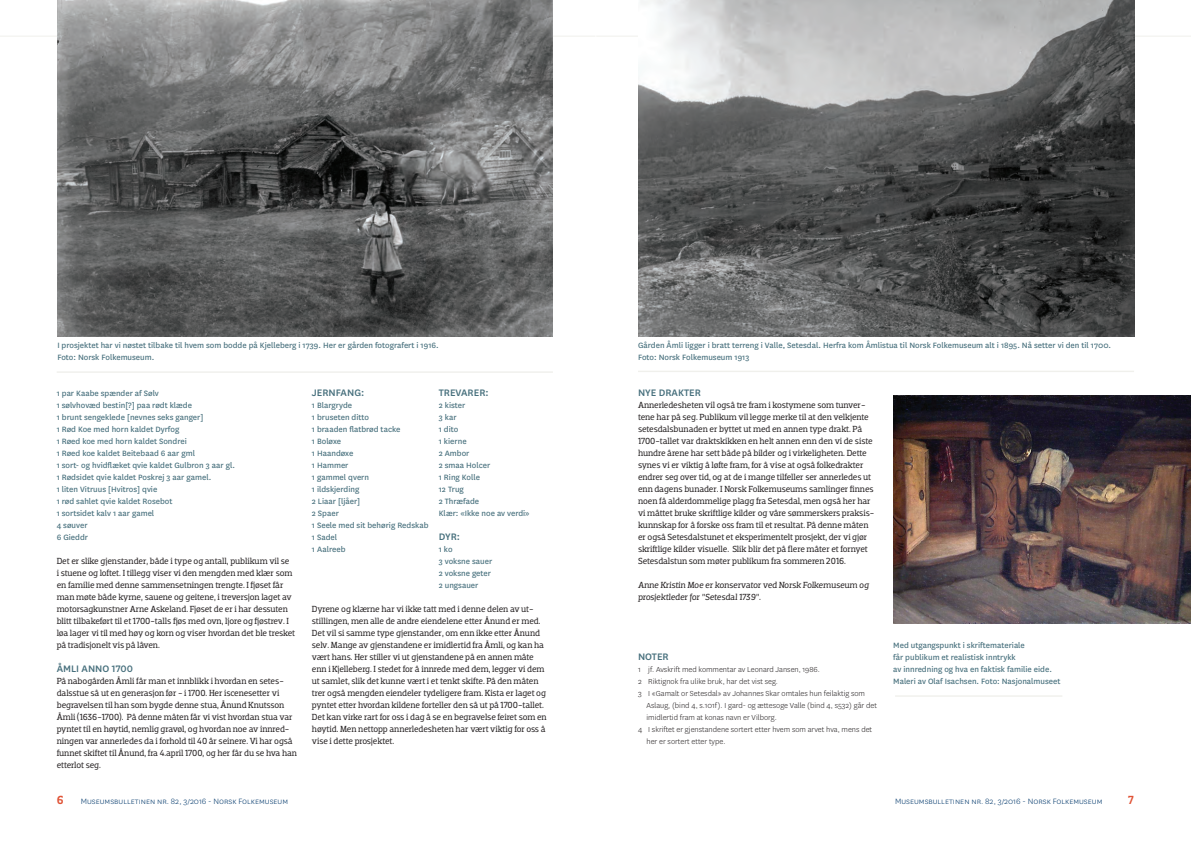
<style>
.page{position:relative;width:1191px;height:842px;background:#fff}
.page>*{position:absolute;margin:0;border:0;box-sizing:border-box;transform-origin:0 0}
.t1{font:500 12px "Dobra Slab";color:#e05336}
.t2{font:500 11px "National";color:#466f7c}
.t3{font:9px/12px "Dobra Slab";letter-spacing:-.015em;color:#231f20}
.t4{font:9px/12px "National";color:#466f7c}
.t5{font:300 9px "National";color:#01386b}
.t6{font:italic 9px/12px "Dobra Slab";letter-spacing:-.015em;color:#231f20}
.t7{font:300 8.5px "National";color:#231f20}
</style>
<div class="page">
<hr style="left:0;top:36px;width:595px;height:1px;background:#f0f0ec">
<hr style="left:596px;top:36px;width:595px;height:1px;background:#f0f0ec">
<img style="left:638px;top:0;width:496px;height:337px">
<img style="left:57px;top:0;width:496px;height:337px">
<hr style="left:57px;top:371px;width:496px;height:2px;background:#f0f0ec">
<hr style="left:638px;top:371px;width:496px;height:1px;background:#f0f0ec">
<hr style="left:895px;top:695px;width:167px;height:2px;background:#f0f0ec">
<img style="left:893px;top:396px;width:298px;height:227px">
<p class="t4" style="left:57px;top:339px;width:383px">I prosjektet har vi nøstet tilbake til hvem som bodde på Kjelleberg i 1739. Her er gården fotografert i 1916.<br>Foto: Norsk Folkemuseum.</p>
<p class="t4" style="left:638px;top:339px;width:474px">Gården Åmli ligger i bratt terreng i Valle, Setesdal. Herfra kom Åmlistua til Norsk Folkemuseum alt i 1895. Nå setter vi den til 1700.<br>Foto: Norsk Folkemuseum 1913</p>
<p class="t2" style="left:439px;top:385px;width:51px">TREVARER:</p>
<p class="t4" style="left:439px;top:399px;width:92px">2 kister<br>3 kar<br>1 dito<br>1 kierne<br>2 Ambor<br>2 smaa Holcer<br>1 Ring Kolle<br>12 Trug<br>2 Thræfade<br>Klær: «Ikke noe av verdi»</p>
<p class="t2" style="left:439px;top:529px;width:23px">DYR:</p>
<p class="t4" style="left:439px;top:543px;width:55px">1 ko<br>3 voksne sauer<br>2 voksne geter<br>2 ungsauer</p>
<p class="t2" style="left:312px;top:385px;width:54px">JERNFANG:</p>
<p class="t4" style="left:312px;top:399px;width:118px">1 Blargryde<br>1 bruseten ditto<br>1 braaden flatbrød tacke<br>1 Boløxe<br>1 Haandøxe<br>1 Hammer<br>1 gammel qvern<br>1 ildskjerding<br>2 Liaar [ljåer]<br>2 Spaer<br>1 Seele med sit behørig Redskab<br>1 Sadel<br>1 Aalreeb</p>
<p class="t2" style="left:638px;top:385px;width:64px">NYE DRAKTER</p>
<p class="t3" style="left:638px;top:399px;width:238px">Annerledesheten vil også tre fram i kostymene som tunver&shy;tene har på seg. Publikum vil legge merke til at den velkjente setesdalsbunaden er byttet ut med en annen type drakt. På 1700-tallet var draktskikken en helt annen enn den vi de siste hundre årene har sett både på bilder og i virkeligheten. Dette synes vi er viktig å løfte fram, for å vise at også folkedrakter endrer seg over tid, og at de i mange tilfeller ser annerledes ut enn dagens bunader. I Norsk Folkemuseums samlinger finnes noen få alderdommelige plagg fra Setesdal, men også her har vi måttet bruke skriftlige kilder og våre sømmerskers praksis&shy;kunnskap for å forske oss fram til et resultat. På denne måten er også Setesdalstunet et eksperimentelt prosjekt, der vi gjør skriftlige kilder visuelle. Slik blir det på flere måter et fornyet Setesdalstun som møter publikum fra sommeren 2016.</p>
<p class="t6" style="left:638px;top:579px;width:232px">Anne Kristin Moe er konservator ved Norsk Folkemuseum og prosjektleder for ”Setesdal 1739”.</p>
<p class="t4" style="left:57px;top:387px;width:180px">1 par Kaabe spænder af Sølv<br>1 sølvhovæd bestin[?] paa rødt klæde<br>1 brunt sengeklede [nevnes seks ganger]<br>1 Rød Koe med horn kaldet Dyrfog<br>1 Røed koe med horn kaldet Sondrei<br>1 Røed koe kaldet Beitebaad 6 aar gml<br>1 sort- og hvidflæket qvie kaldet Gulbron 3 aar gl.<br>1 Rødsidet qvie kaldet Poskrej 3 aar gamel.<br>1 liten Vitruus [Hvitros] qvie<br>1 rød sahlet qvie kaldet Rosebot<br>1 sortsidet kalv 1 aar gamel<br>4 søuver<br>6 Gieddr</p>
<p class="t3" style="left:57px;top:555px;width:240px">Det er slike gjenstander, både i type og antall, publikum vil se<br>i stuene og loftet. I tillegg viser vi den mengden med klær som en familie med denne sammensetningen trengte. I fjøset får man møte både kyrne, sauene og geitene, i treversjon laget av motorsagkunstner Arne Askeland. Fjøset de er i har dessuten blitt tilbakeført til et 1700-talls fjøs med ovn, ljore og fjøstrev. I løa lager vi til med høy og korn og viser hvordan det ble tresket på tradisjonelt vis på låven.</p>
<p class="t2" style="left:57px;top:661px;width:78px">ÅMLI ANNO 1700</p>
<p class="t3" style="left:57px;top:675px;width:242px">På nabogården Åmli får man et innblikk i hvordan en setes&shy;dalsstue så ut en generasjon før - i 1700. Her iscenesetter vi begravelsen til han som bygde denne stua, Ånund Knutsson Åmli (1636-1700). På denne måten får vi vist hvordan stua var pyntet til en høytid, nemlig gravøl, og hvordan noe av innred&shy;ningen var annerledes da i forhold til 40 år seinere. Vi har også funnet skiftet til Ånund, fra 4.april 1700, og her får du se hva han etterlot seg.</p>
<p class="t3" style="left:312px;top:603px;width:236px">Dyrene og klærne har vi ikke tatt med i denne delen av ut&shy;stillingen, men alle de andre eiendelene etter Ånund er med.<br>Det vil si samme type gjenstander, om enn ikke etter Ånund selv. Mange av gjenstandene er imidlertid fra Åmli, og kan ha vært hans. Her stiller vi ut gjenstandene på en annen måte enn i Kjelleberg. I stedet for å innrede med dem, legger vi dem ut samlet, slik det kunne vært i et tenkt skifte. På den måten trer også mengden eiendeler tydeligere fram. Kista er laget og pyntet etter hvordan kildene forteller den så ut på 1700-tallet.<br>Det kan virke rart for oss i dag å se en begravelse feiret som en høytid. Men nettopp annerledesheten har vært viktig for oss å vise i dette prosjektet.</p>
<p class="t4" style="left:893px;top:639px;width:169px">Med utgangspunkt i skriftemateriale<br>får publikum et realistisk inntrykk<br>av innredning og hva en faktisk familie eide.<br>Maleri av Olaf Isachsen. Foto: Nasjonalmuseet</p>
<p class="t2" style="left:638px;top:649px;width:32px">NOTER</p>
<p class="t7" style="left:638px;top:664px;width:183px">1 jf. Avskrift med kommentar av Leonard Jansen, 1986.</p>
<p class="t7" style="left:638px;top:676px;width:141px">2 Riktignok fra ulike bruk, har det vist seg.</p>
<p class="t7" style="left:638px;top:688px;width:228px">3 I «Gamalt or Setesdal» av Johannes Skar omtales hun feilaktig som</p>
<p class="t7" style="left:646px;top:700px;width:232px">Aslaug, (bind 4, s.101f). I gard- og ættesoge Valle (bind 4, s532) går det</p>
<p class="t7" style="left:646px;top:712px;width:132px">imidlertid fram at konas navn er Vilborg.</p>
<p class="t7" style="left:638px;top:724px;width:236px">4 I skriftet er gjenstandene sortert etter hvem som arvet hva, mens det</p>
<p class="t7" style="left:646px;top:736px;width:80px">her er sortert etter type.</p>
<h1 class="t1" style="left:57px;top:793px;width:8px">6</h1>
<p class="t5" style="left:81px;top:796px;width:209px">Museumsbulletinen nr. 82, 3/2016 - Norsk Folkemuseum</p>
<p class="t5" style="left:895px;top:796px;width:209px">Museumsbulletinen nr. 82, 3/2016 - Norsk Folkemuseum</p>
<h1 class="t1" style="left:1128px;top:793px;width:7px">7</h1>
</div>
